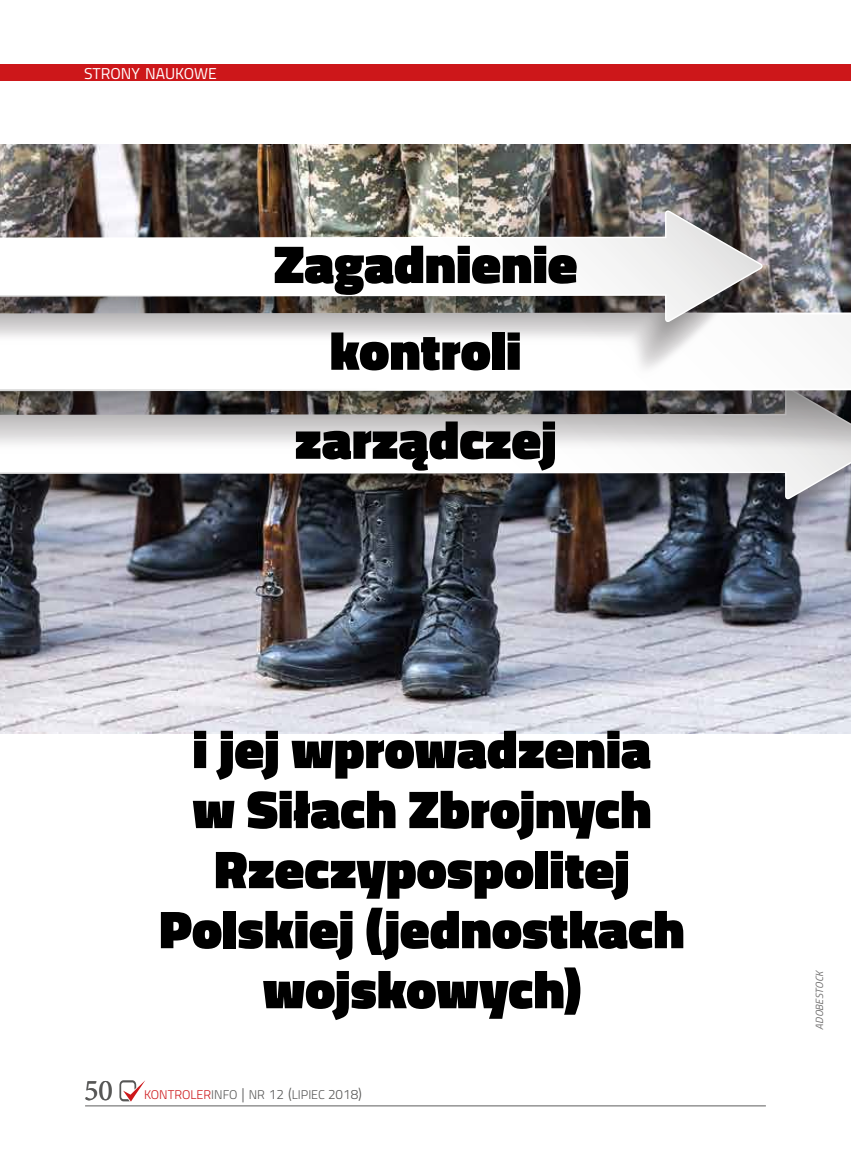
<style>
.page{position:relative;width:851px;height:1149px;background:#fff}
.page>*{position:absolute;margin:0;border:0;box-sizing:border-box;transform-origin:0 0}
.t1{font:900 54px/60px "Titillium";color:#000;text-align:center}
.t2{font:30px "Minion Pro";color:#575756}
.t3{font:15.75px "Titillium";color:#fff}
.t4{font:300 12.6px "Titillium";color:#575756}
.t5{font:italic 10.5px "Titillium";color:#706f6f}
.s1{color:#cd171a}
.s2{font-size:15px}
.s3{font-size:13.5px}
</style>
<div class="page">
<div style="left:0;top:65px;width:850px;height:16px;background:#cd171a"></div>
<svg style="left:119px;top:1080px;width:26px;height:21px"></svg>
<hr style="left:85px;top:1104px;width:680px;height:2px;background:#706f6f">
<img style="left:0;top:144px;width:850px;height:589px">
<svg style="left:0;top:421px;width:850px;height:2px;background:#c2c1c1"></svg>
<svg style="left:0;top:416px;width:850px;height:2px;background:#b7b6b6"></svg>
<svg style="left:0;top:411px;width:850px;height:2px;background:#454241"></svg>
<svg style="left:0;top:405px;width:850px;height:2px;background:#45413f"></svg>
<svg style="left:0;top:400px;width:850px;height:2px;background:#4a4543"></svg>
<svg style="left:0;top:391px;width:850px;height:9px;background:#43403e"></svg>
<svg style="left:0;top:312px;width:850px;height:79px"></svg>
<svg style="left:0;top:314px;width:850px;height:75px"></svg>
<svg style="left:0;top:210px;width:762px;height:112px;background:#938f8c"></svg>
<svg style="left:0;top:212px;width:761px;height:109px"></svg>
<p class="t3" style="left:84px;top:62px;width:134px">STRONY NAUKOWE</p>
<p class="t1" style="left:274px;top:220px;width:305px;line-height:87.8px">Zagadnienie kontroli zarządczej</p>
<p class="t1" style="left:159px;top:719px;width:526px">i jej wprowadzenia<br>w Siłach Zbrojnych<br>Rzeczypospolitej<br>Polskiej (jednostkach wojskowych)</p>
<p class="t2" style="left:84px;top:1069px;width:30px">50</p>
<p class="t4" style="left:144px;top:1084px;width:219px"><span class="s1">KONTROLER</span>INFO <span class="s2">|</span> NR <span class="s3">12</span> <span class="s2">(</span>LIPIEC <span class="s3">2018</span><span class="s2">)</span></p>
<p class="t5" style="left:811px;top:1029px;width:61px;rotate:-90deg">ADOBESTOCK</p>
</div>
